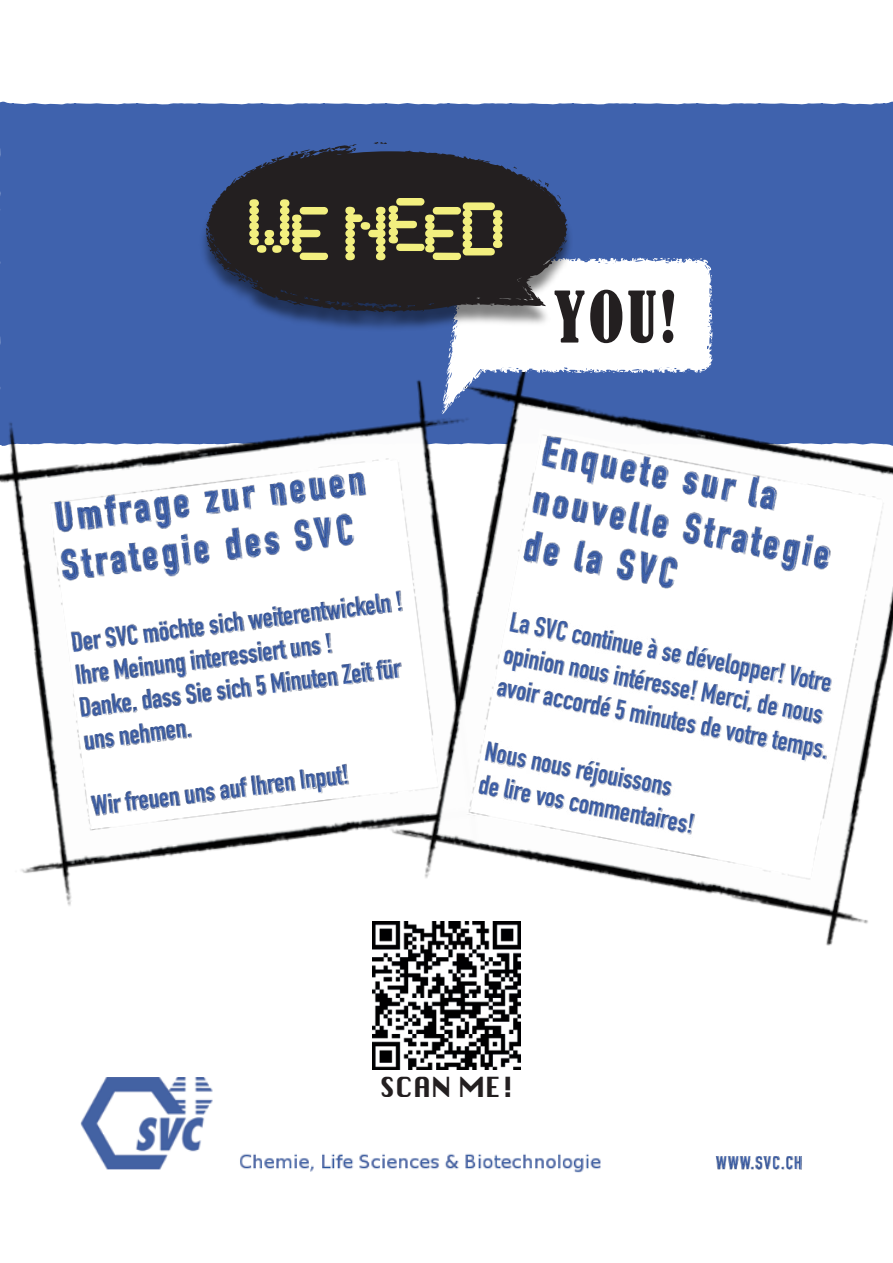
<style>
.page{position:relative;width:893px;height:1263px;background:#fff}
.page>*{position:absolute;margin:0;border:0;box-sizing:border-box;transform-origin:0 0}
.t1{font:79.5px "Synchro LET";letter-spacing:-.08em;color:#f2ef7f}
.t2{font:condensed 66px "Bernard";color:#231f20}
.t3{font:700 40.5px/48px "DIN Condensed";color:#3f62ad}
.t4{font:700 27px/33.2px "DIN Condensed";color:#3f62ad}
.t5{font:27px "Silom";color:#231f20}
.t6{font:700 18px "DIN Condensed";letter-spacing:.07em;color:#3f62ad}
</style>
<div class="page">
<div style="left:0;top:102px;width:893px;height:236px;background:#3f62ad"></div>
<img style="left:81px;top:1077px;width:520px;height:95px">
<img style="left:372px;top:990px;width:149px;height:80px">
<img style="left:0;top:338px;width:342px;height:568px">
<img style="left:41px;top:448px;width:301px;height:388px">
<img style="left:342px;top:306px;width:551px;height:684px">
<img style="left:462px;top:424px;width:431px;height:456px">
<img style="left:715px;top:1156px;width:87px;height:14px">
<svg style="left:439px;top:256px;width:275px;height:162px"></svg>
<img style="left:192px;top:143px;width:396px;height:197px">
<svg style="left:206px;top:141px;width:362px;height:171px;background:#2d303f"></svg>
<h1 class="t1" style="left:244px;top:159px;width:264px">WE NEED</h1>
<h2 class="t2" style="left:554px;top:279px;width:125px">YOU!</h2>
<h3 class="t3" style="left:53px;top:493px;width:312px;rotate:-7deg">Umfrage zur neuen<br>Strategie des SVC</h3>
<p class="t4" style="left:69px;top:625px;width:335px;rotate:-7deg">Der SVC möchte sich weiterentwickeln !<br>Ihre Meinung interessiert uns !<br>Danke, dass Sie sich 5 Minuten Zeit für uns nehmen.</p>
<p class="t4" style="left:90px;top:789px;width:260px;rotate:-7deg">Wir freuen uns auf Ihren Input!</p>
<h3 class="t3" style="left:548px;top:427px;width:303px;rotate:11deg">Enquete sur la nouvelle Strategie de la SVC</h3>
<p class="t4" style="left:514px;top:604px;width:338px;rotate:11deg">La SVC continue à se développer! Votre opinion nous intéresse! Merci, de nous avoir accordé 5 minutes de votre temps.</p>
<p class="t4" style="left:489px;top:734px;width:220px;rotate:11deg">Nous nous réjouissons<br>de lire vos commentaires!</p>
<p class="t5" style="left:380px;top:1072px;width:136px">SCAN ME!</p>
<p class="t6" style="left:716px;top:1150px;width:87px">WWW.SVC.CH</p>
</div>
